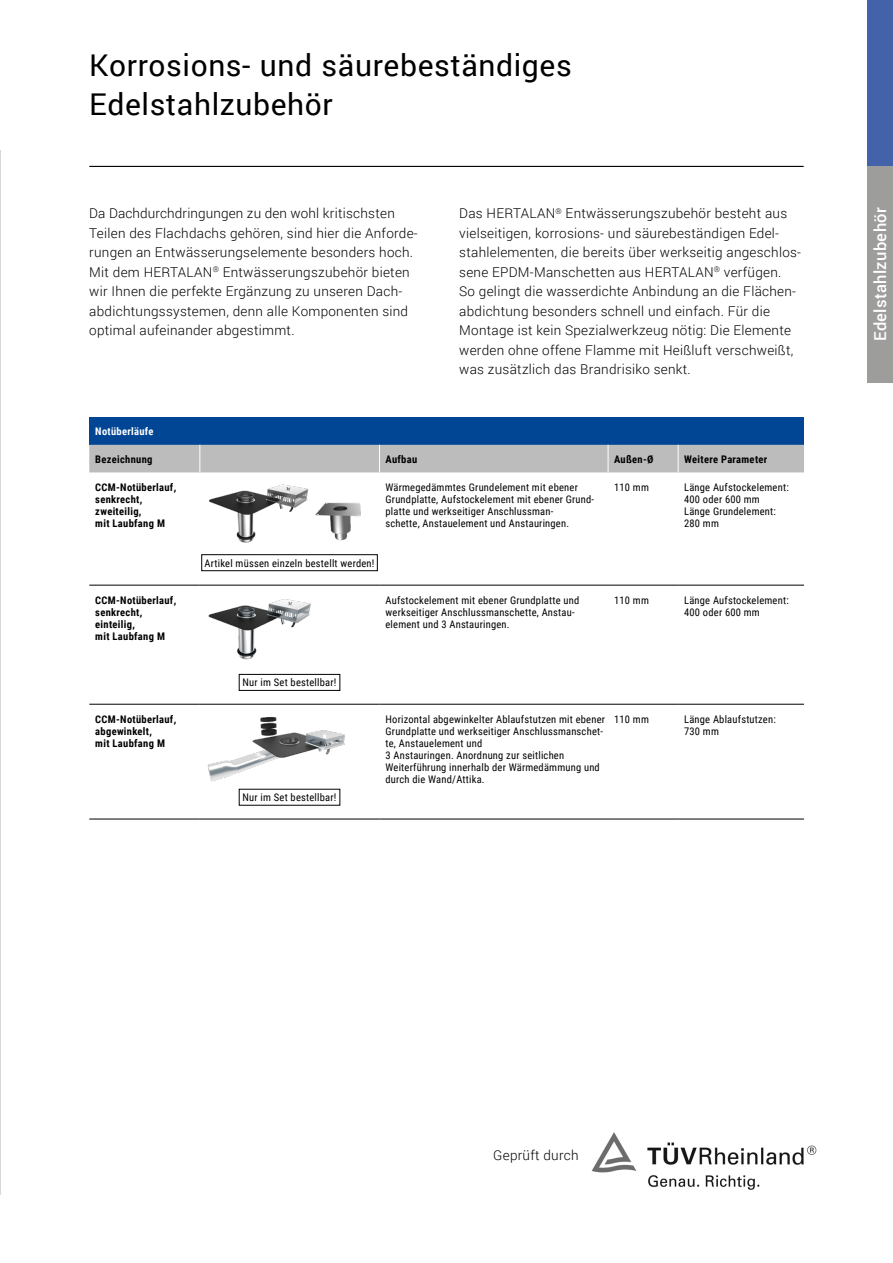
<style>
.page{position:relative;width:893px;height:1263px;background:#fff}
.page>*{position:absolute;margin:0;border:0;box-sizing:border-box;transform-origin:0 0}
.t1{font:30px/39px "Roboto";letter-spacing:.02em;color:#000}
.t2{font:500 16.5px "Roboto";letter-spacing:.02em;color:#fff}
.t3{font:300 13.5px/19.5px "Roboto";letter-spacing:.02em;color:#000}
.t4{font:10.5px/12px "Roboto Condensed";letter-spacing:.02em;color:#000}
.t5{font:700 10.5px/12px "Roboto Condensed";letter-spacing:.03em;color:#000}
.t6{font:700 10.5px "Roboto Condensed";letter-spacing:.03em;color:#fff}
</style>
<div class="page">
<img style="left:0;top:150px;width:1px;height:1045px">
<div style="left:89px;top:417px;width:715px;height:28px;background:#014694"></div>
<hr style="left:89px;top:585px;width:111px;height:1px;background:#000">
<hr style="left:200px;top:585px;width:179px;height:1px;background:#000">
<hr style="left:379px;top:585px;width:229px;height:1px;background:#000">
<hr style="left:89px;top:704px;width:111px;height:1px;background:#000">
<hr style="left:200px;top:704px;width:179px;height:1px;background:#000">
<hr style="left:379px;top:704px;width:229px;height:1px;background:#000">
<hr style="left:608px;top:704px;width:70px;height:1px;background:#000">
<hr style="left:678px;top:704px;width:126px;height:1px;background:#000">
<hr style="left:608px;top:585px;width:70px;height:1px;background:#000">
<hr style="left:678px;top:585px;width:126px;height:1px;background:#000">
<hr style="left:89px;top:819px;width:111px;height:1px;background:#000">
<hr style="left:200px;top:819px;width:179px;height:1px;background:#000">
<hr style="left:379px;top:819px;width:229px;height:1px;background:#000">
<hr style="left:608px;top:819px;width:70px;height:1px;background:#000">
<hr style="left:678px;top:819px;width:126px;height:1px;background:#000">
<div style="left:89px;top:445px;width:715px;height:27px;background:#bcbcbc"></div>
<img style="left:209px;top:484px;width:100px;height:59px">
<img style="left:315px;top:502px;width:46px;height:39px">
<img style="left:208px;top:599px;width:103px;height:61px">
<img style="left:207px;top:717px;width:138px;height:65px">
<div style="left:201px;top:554px;width:177px;height:17px;border:1px solid #000"></div>
<div style="left:239px;top:674px;width:101px;height:17px;border:1px solid #000"></div>
<hr style="left:89px;top:166px;width:715px;height:1px;background:#000">
<div style="left:867px;top:0;width:26px;height:166px;background:#4462a9"></div>
<div style="left:867px;top:166px;width:26px;height:217px;background:#9d9d9c"></div>
<img style="left:591px;top:1132px;width:226px;height:58px">
<h1 class="t1" style="left:89px;top:44px;width:484px">Korrosions- und säurebeständiges<br>Edelstahlzubehör</h1>
<p class="t3" style="left:89px;top:203px;width:330px">Da Dachdurchdringungen zu den wohl kritischsten Teilen des Flachdachs gehören, sind hier die Anforde&shy;rungen an Entwässerungselemente besonders hoch.<br>Mit dem HERTALAN<sup>®</sup> Entwässerungszubehör bieten wir Ihnen die perfekte Ergänzung zu unseren Dach&shy;abdichtungssystemen, denn alle Komponenten sind optimal aufeinander abgestimmt.</p>
<p class="t3" style="left:459px;top:203px;width:343px">Das HERTALAN<sup>®</sup> Entwässerungszubehör besteht aus vielseitigen, korrosions- und säurebeständigen Edel&shy;stahlelementen, die bereits über werkseitig angeschlos&shy;sene EPDM-Manschetten aus HERTALAN<sup>®</sup> verfügen.<br>So gelingt die wasserdichte Anbindung an die Flächen&shy;abdichtung besonders schnell und einfach. Für die Montage ist kein Spezialwerkzeug nötig: Die Elemente werden ohne offene Flamme mit Heißluft verschweißt, was zusätzlich das Brandrisiko senkt.</p>
<p class="t6" style="left:95px;top:424px;width:60px">Notüberläufe</p>
<p class="t5" style="left:95px;top:452px;width:59px">Bezeichnung</p>
<p class="t5" style="left:385px;top:452px;width:33px">Aufbau</p>
<p class="t5" style="left:614px;top:452px;width:41px">Außen-Ø</p>
<p class="t5" style="left:684px;top:452px;width:85px">Weitere Parameter</p>
<p class="t5" style="left:95px;top:481px;width:83px">CCM-Notüberlauf, senkrecht, zweiteilig,<br>mit Laubfang M</p>
<p class="t4" style="left:385px;top:481px;width:210px">Wärmegedämmtes Grundelement mit ebener Grundplatte, Aufstockelement mit ebener Grund&shy;platte und werkseitiger Anschlussman-<br>schette, Anstauelement und Anstauringen.</p>
<p class="t4" style="left:614px;top:481px;width:36px">110 mm</p>
<p class="t4" style="left:684px;top:481px;width:106px">Länge Aufstockelement:<br>400 oder 600 mm<br>Länge Grundelement:<br>280 mm</p>
<p class="t4" style="left:205px;top:556px;width:171px">Artikel müssen einzeln bestellt werden!</p>
<p class="t5" style="left:95px;top:593px;width:83px">CCM-Notüberlauf, senkrecht, einteilig,<br>mit Laubfang M</p>
<p class="t4" style="left:385px;top:593px;width:195px">Aufstockelement mit ebener Grundplatte und werkseitiger Anschlussmanschette, Anstau&shy;element und 3 Anstauringen.</p>
<p class="t4" style="left:614px;top:593px;width:36px">110 mm</p>
<p class="t4" style="left:684px;top:593px;width:106px">Länge Aufstockelement:<br>400 oder 600 mm</p>
<p class="t4" style="left:243px;top:676px;width:95px">Nur im Set bestellbar!</p>
<p class="t5" style="left:95px;top:713px;width:83px">CCM-Notüberlauf, abgewinkelt,<br>mit Laubfang M</p>
<p class="t4" style="left:385px;top:713px;width:221px">Horizontal abgewinkelter Ablaufstutzen mit ebener Grundplatte und werkseitiger Anschlussmanschet&shy;te, Anstauelement und<br>3 Anstauringen. Anordnung zur seitlichen Weiterführung innerhalb der Wärmedämmung und durch die Wand/Attika.</p>
<p class="t4" style="left:614px;top:713px;width:36px">110 mm</p>
<p class="t4" style="left:684px;top:713px;width:93px">Länge Ablaufstutzen:<br>730 mm</p>
<p class="t4" style="left:243px;top:791px;width:95px">Nur im Set bestellbar!</p>
<p class="t2" style="left:868px;top:341px;width:135px;rotate:-90deg">Edelstahlzubehör</p>
<p class="t3" style="left:493px;top:1145px;width:87px">Geprüft durch</p>
</div>
